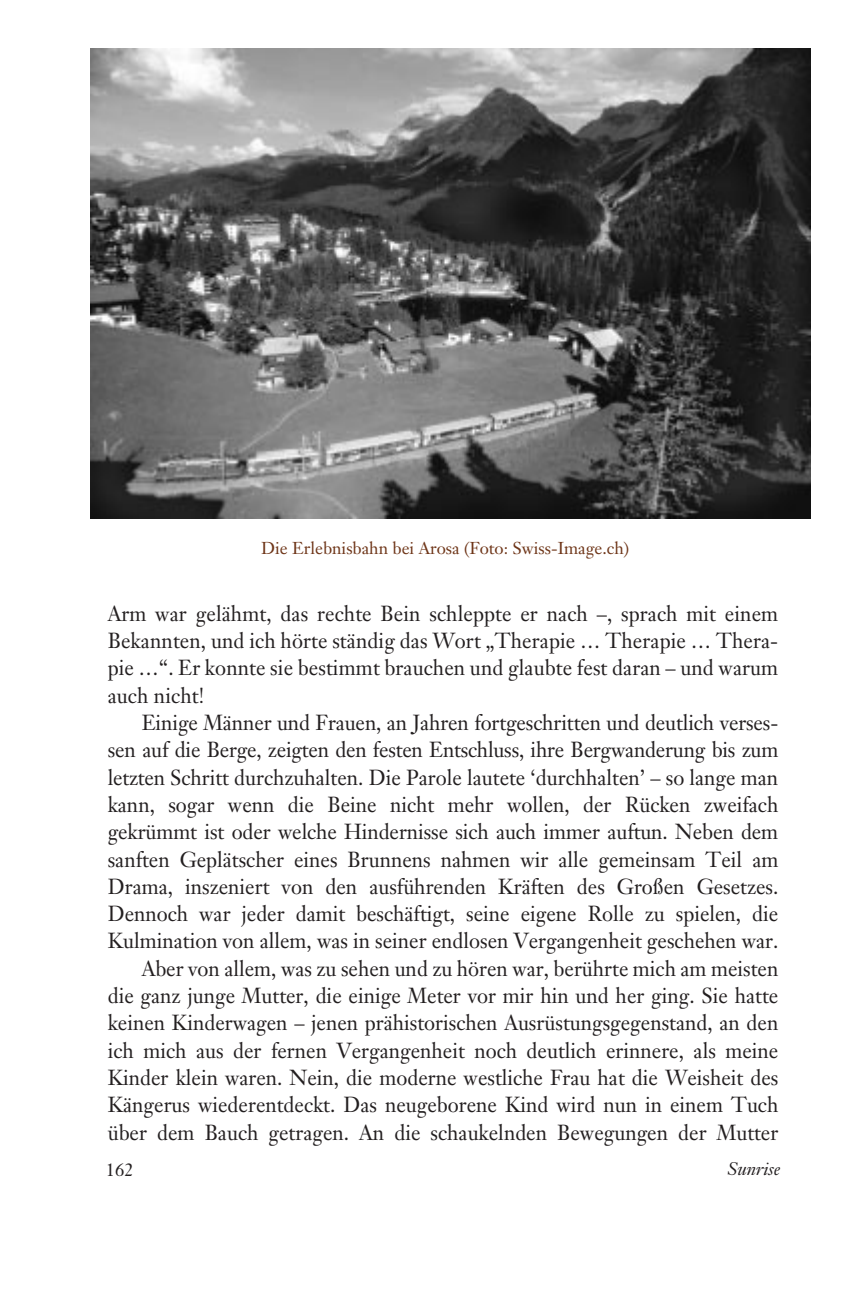
<style>
.page{position:relative;width:860px;height:1298px;background:#fff}
.page>*{position:absolute;margin:0;border:0;box-sizing:border-box;transform-origin:0 0}
.t1{font:21.6px/27.4px "Athos 10";color:#231f20;text-align:justify;scale:.95 1}
.t2{font:italic 18px "T Janson";color:#231f20}
.t3{font:18px "Athos 10";color:#231f20}
.t4{font:17px "Athos 10";color:#6e3518}
</style>
<div class="page">
<img style="left:91px;top:48px;width:720px;height:471px">
<p class="t4" style="left:261px;top:542px;width:370px">Die Erlebnisbahn bei Arosa (Foto: Swiss-Image.ch)</p>
<p class="t1" style="left:108px;top:602px;width:707px">Arm war gelähmt, das rechte Bein schleppte er nach –, sprach mit einem Bekannten, und ich hörte ständig das Wort „Therapie … Therapie … Thera&shy;pie …“. Er konnte sie bestimmt brauchen und glaubte fest daran – und warum auch nicht!</p>
<p class="t1" style="left:108px;top:711px;width:707px;text-align:right">Einige Männer und Frauen, an Jahren fortgeschritten und deutlich verses-<br>sen auf die Berge, zeigten den festen Entschluss, ihre Bergwanderung bis zum letzten Schritt durchzuhalten. Die Parole lautete ‘durchhalten’ – so lange man kann, sogar wenn die Beine nicht mehr wollen, der Rücken zweifach gekrümmt ist oder welche Hindernisse sich auch immer auftun. Neben dem sanften Geplätscher eines Brunnens nahmen wir alle gemeinsam Teil am Drama, inszeniert von den ausführenden Kräften des Großen Gesetzes.<br>Dennoch war jeder damit beschäftigt, seine eigene Rolle zu spielen, die Kulmination von allem, was in seiner endlosen Vergangenheit geschehen war.<br>Aber von allem, was zu sehen und zu hören war, berührte mich am meisten<br>die ganz junge Mutter, die einige Meter vor mir hin und her ging. Sie hatte keinen Kinderwagen – jenen prähistorischen Ausrüstungsgegenstand, an den ich mich aus der fernen Vergangenheit noch deutlich erinnere, als meine Kinder klein waren. Nein, die moderne westliche Frau hat die Weisheit des Kängerus wiederentdeckt. Das neugeborene Kind wird nun in einem Tuch über dem Bauch getragen. An die schaukelnden Bewegungen der Mutter</p>
<p class="t3" style="left:106px;top:1163px;width:30px">162</p>
<p class="t2" style="left:727px;top:1162px;width:54px">Sunrise</p>
</div>
